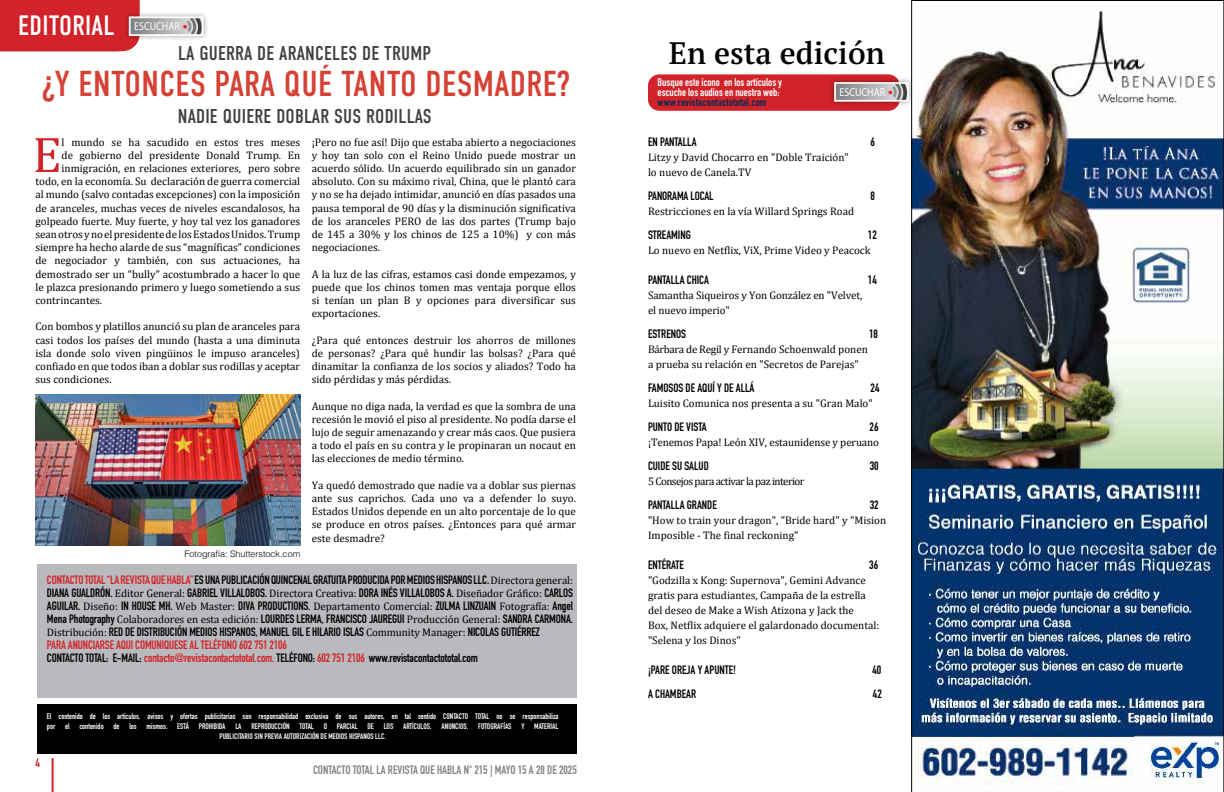
<style>
.page{position:relative;width:1224px;height:792px;background:#fff}
.page>*{position:absolute;margin:0;border:0;box-sizing:border-box;transform-origin:0 0}
.t1{font:50.6px "Cambria";color:#d2232a}
.t2{font:36px "DIN Condensed";letter-spacing:.01em;color:#d54134}
.t3{font:600 31px "PT Serif Pro";color:#000}
.t4{font:28px "DIN Condensed";letter-spacing:.01em;color:#fff}
.t5{font:20px "DIN Condensed";letter-spacing:.01em;color:#414042}
.t6{font:700 12px/13px "DIN Condensed";letter-spacing:-.01em;color:#000}
.t7{font:700 12px "DIN Condensed";color:#808285}
.t8{font:700 12px "DIN Condensed";color:#d2232a}
.t9{font:11.4px "Myriad Pro";color:#fff;scale:.86 1}
.t10{font:11px/13.2px "Cambria";color:#000;text-align:justify}
.t11{font:700 11px/10px "DIN Condensed";color:#fff}
.t12{font:11px "Cambria";letter-spacing:-.05em;color:#000}
.t13{font:700 11px "DIN Condensed";letter-spacing:.02em;color:#002a50}
.t14{font:300 9px "Helvetica";color:#000}
.t15{font:700 8px/9.6px "DIN Condensed";color:#fff;text-align:center}
.s1{color:#d2232a}
.s2{font-family:"Cambria";font-weight:400;font-size:11px}
</style>
<div class="page">
<hr style="left:52px;top:758px;width:2px;height:34px;background:#d2232a">
<div style="left:648px;top:74px;width:252px;height:37px;background:#d2232a;border-radius:11px"></div>
<div style="left:37px;top:704px;width:540px;height:50px;background:#000"></div>
<div style="left:37px;top:564px;width:540px;height:133px;background:#b8babd"></div>
<div style="left:123px;top:11px;width:86px;height:31px;background:#000;opacity:.39"></div>
<svg style="left:0;top:0;width:202px;height:51px"></svg>
<div style="left:129px;top:16px;width:75px;height:20px;border:2px solid #fff"></div>
<div style="left:829px;top:77px;width:85px;height:30px;background:#000;opacity:.39"></div>
<svg style="left:837px;top:85px;width:69px;height:14px"></svg>
<div style="left:834px;top:82px;width:75px;height:20px;border:2px solid #fff"></div>
<img style="left:912px;top:0;width:312px;height:792px">
<img style="left:35px;top:394px;width:265px;height:152px">
<h3 class="t4" style="left:18px;top:10px;width:98px">EDITORIAL</h3>
<p class="t9" style="left:134px;top:20px;width:54px">ESCUCHAR</p>
<h3 class="t5" style="left:178px;top:42px;width:254px">LA GUERRA DE ARANCELES DE TRUMP</h3>
<h2 class="t2" style="left:42px;top:63px;width:529px">¿Y ENTONCES PARA QUÉ TANTO DESMADRE?</h2>
<h3 class="t5" style="left:178px;top:105px;width:255px">NADIE QUIERE DOBLAR SUS RODILLAS</h3>
<h1 class="t1" style="left:32px;top:124px;width:31px">E</h1>
<p class="t10" style="left:62px;top:135px;width:240px">l mundo se ha sacudido en estos tres meses</p>
<p class="t10" style="left:62px;top:148px;width:240px">de gobierno del presidente Donald Trump. En</p>
<p class="t10" style="left:62px;top:162px;width:240px">inmigración, en relaciones exteriores, pero sobre</p>
<p class="t10" style="left:35px;top:175px;width:266px">todo, en la economía. Su declaración de guerra comercial</p>
<p class="t10" style="left:35px;top:188px;width:266px">al mundo (salvo contadas excepciones) con la imposición</p>
<p class="t10" style="left:35px;top:201px;width:266px">de aranceles, muchas veces de niveles escandalosos, ha</p>
<p class="t10" style="left:35px;top:214px;width:266px">golpeado fuerte. Muy fuerte, y hoy tal vez los ganadores</p>
<p class="t10" style="left:35px;top:228px;width:266px">sean otros y no el presidente de los Estados Unidos. Trump</p>
<p class="t10" style="left:35px;top:241px;width:266px">siempre ha hecho alarde de sus “magníficas” condiciones</p>
<p class="t10" style="left:35px;top:254px;width:266px">de negociador y también, con sus actuaciones, ha</p>
<p class="t10" style="left:35px;top:267px;width:266px">demostrado ser un “bully” acostumbrado a hacer lo que</p>
<p class="t10" style="left:35px;top:280px;width:266px">le plazca presionando primero y luego sometiendo a sus</p>
<p class="t10" style="left:35px;top:294px;width:68px">contrincantes.</p>
<p class="t10" style="left:35px;top:320px;width:266px">Con bombos y platillos anunció su plan de aranceles para casi todos los países del mundo (hasta a una diminuta isla donde solo viven pingüinos le impuso aranceles) confiado en que todos iban a doblar sus rodillas y aceptar sus condiciones.</p>
<p class="t14" style="left:185px;top:546px;width:117px">Fotografía: Shutterstock.com</p>
<p class="t10" style="left:312px;top:135px;width:266px">¡Pero no fue así! Dijo que estaba abierto a negociaciones y hoy tan solo con el Reino Unido puede mostrar un acuerdo sólido. Un acuerdo equilibrado sin un ganador absoluto. Con su máximo rival, China, que le plantó cara y no se ha dejado intimidar, anunció en días pasados una pausa temporal de 90 días y la disminución significativa de los aranceles PERO de las dos partes (Trump bajo de 145 a 30% y los chinos de 125 a 10%) y con más negociaciones.</p>
<p class="t10" style="left:312px;top:267px;width:266px">A la luz de las cifras, estamos casi donde empezamos, y puede que los chinos tomen mas ventaja porque ellos si tenían un plan B y opciones para diversificar sus exportaciones.</p>
<p class="t10" style="left:312px;top:333px;width:266px">¿Para qué entonces destruir los ahorros de millones de personas? ¿Para qué hundir las bolsas? ¿Para qué dinamitar la confianza de los socios y aliados? Todo ha sido pérdidas y más pérdidas.</p>
<p class="t10" style="left:312px;top:399px;width:266px">Aunque no diga nada, la verdad es que la sombra de una recesión le movió el piso al presidente. No podía darse el lujo de seguir amenazando y crear más caos. Que pusiera a todo el país en su contra y le propinaran un nocaut en las elecciones de medio término.</p>
<p class="t10" style="left:312px;top:478px;width:266px">Ya quedó demostrado que nadie va a doblar sus piernas ante sus caprichos. Cada uno va a defender lo suyo.<br>Estados Unidos depende en un alto porcentaje de lo que se produce en otros países. ¿Entonces para qué armar este desmadre?</p>
<p class="t6" style="left:47px;top:573px;width:528px"><span class="s1">CONTACTO TOTAL “LA REVISTA QUE HABLA”</span> ES UNA PUBLICACIÓN QUINCENAL GRATUITA PRODUCIDA POR MEDIOS HISPANOS LLC. <span class="s2">Directora general:<br></span>DIANA GUALDRÓN. <span class="s2">Editor General:</span> GABRIEL VILLALOBOS. <span class="s2">Directora Creativa:</span> DORA INÉS VILLALOBOS A. <span class="s2">Diseñador Gráfico:</span> CARLOS AGUILAR. <span class="s2">Diseño:</span> IN HOUSE MH. <span class="s2">Web Master:</span> DIVA PRODUCTIONS. <span class="s2">Departamento Comercial:</span> ZULMA LINZUAIN <span class="s2">Fotografía:</span> Angel Mena Photography <span class="s2">Colaboradores en esta edición:</span> LOURDES LERMA, FRANCISCO JAUREGUI <span class="s2">Producción General:</span> SANDRA CARMONA.<br><span class="s2">Distribución:</span> RED DE DISTRIBUCIÓN MEDIOS HISPANOS, MANUEL GIL E HILARIO ISLAS <span class="s2">Community Manager:</span> NICOLAS GUTIÉRREZ<br><span class="s1">PARA ANUNCIARSE AQUI COMUNIQUESE AL TELÉFONO 602 751 2106<br></span>CONTACTO TOTAL: E-MAIL: <span class="s1">contacto@revistacontactototal.com.</span> TELÉFONO: <span class="s1">602 751 2106</span> www.revistacontactototal.com</p>
<p class="t15" style="left:47px;top:712px;width:513px">El contenido de los artículos, avisos y ofertas publicitarias son responsabilidad exclusiva de sus autores, en tal sentido CONTACTO TOTAL no se responsabiliza por el contenido de los mismos. ESTÁ PROHIBIDA LA REPRODUCCIÓN TOTAL O PARCIAL DE LOS ARTÍCULOS, ANUNCIOS, FOTOGRAFÍAS Y MATERIAL<br>PUBLICITARIO SIN PREVIA AUTORIZACIÓN DE MEDIOS HISPANOS LLC.</p>
<p class="t8" style="left:35px;top:754px;width:6px">4</p>
<p class="t7" style="left:313px;top:762px;width:265px">CONTACTO TOTAL LA REVISTA QUE HABLA N° 215 | MAYO 15 A 28 DE 2025</p>
<h3 class="t3" style="left:669px;top:32px;width:218px">En esta edición</h3>
<p class="t11" style="left:658px;top:77px;width:126px">Busque este ícono en los artículos y escuche los audios en nuestra web:</p>
<p class="t13" style="left:658px;top:95px;width:110px">www.revistacontactototal.com</p>
<p class="t9" style="left:840px;top:85px;width:54px">ESCUCHAR</p>
<p class="t6" style="left:648px;top:135px;width:50px">EN PANTALLA</p>
<p class="t6" style="left:870px;top:135px;width:6px">6</p>
<p class="t10" style="left:648px;top:149px;width:202px;line-height:15px">Litzy y David Chocarro en "Doble Traición" lo nuevo de Canela.TV</p>
<p class="t6" style="left:648px;top:189px;width:67px">PANORAMA LOCAL</p>
<p class="t6" style="left:870px;top:189px;width:6px">8</p>
<p class="t10" style="left:648px;top:204px;width:208px">Restricciones en la vía Willard Springs Road</p>
<p class="t6" style="left:648px;top:228px;width:44px">STREAMING</p>
<p class="t6" style="left:868px;top:228px;width:10px">12</p>
<p class="t10" style="left:648px;top:243px;width:224px">Lo nuevo en Netflix, ViX, Prime Video y Peacock</p>
<p class="t6" style="left:648px;top:273px;width:63px">PANTALLA CHICA</p>
<p class="t6" style="left:868px;top:273px;width:10px">14</p>
<p class="t10" style="left:648px;top:287px;width:216px;line-height:15px">Samantha Siqueiros y Yon González en "Velvet, el nuevo imperio"</p>
<p class="t6" style="left:648px;top:327px;width:40px">ESTRENOS</p>
<p class="t6" style="left:869px;top:327px;width:10px">18</p>
<p class="t10" style="left:648px;top:341px;width:221px;line-height:15px">Bárbara de Regil y Fernando Schoenwald ponen a prueba su relación en "Secretos de Parejas"</p>
<p class="t6" style="left:648px;top:381px;width:108px">FAMOSOS DE AQUÍ Y DE ALLÁ</p>
<p class="t6" style="left:871px;top:381px;width:10px">24</p>
<p class="t10" style="left:648px;top:396px;width:226px">Luisito Comunica nos presenta a su "Gran Malo"</p>
<p class="t6" style="left:648px;top:420px;width:60px">PUNTO DE VISTA</p>
<p class="t6" style="left:870px;top:420px;width:10px">26</p>
<p class="t10" style="left:648px;top:435px;width:233px">¡Tenemos Papa! León XIV, estaunidense y peruano</p>
<p class="t6" style="left:648px;top:459px;width:62px">CUIDE SU SALUD</p>
<p class="t6" style="left:870px;top:459px;width:10px">30</p>
<p class="t12" style="left:648px;top:474px;width:158px">5 Consejos para activar la paz interior</p>
<p class="t6" style="left:648px;top:498px;width:70px">PANTALLA GRANDE</p>
<p class="t6" style="left:870px;top:498px;width:10px">32</p>
<p class="t10" style="left:648px;top:512px;width:240px;line-height:15px">"How to train your dragon", "Bride hard" y "Mision<br>Imposible - The final reckoning"</p>
<p class="t6" style="left:648px;top:558px;width:37px">ENTÉRATE</p>
<p class="t6" style="left:869px;top:558px;width:10px">36</p>
<p class="t10" style="left:648px;top:572px;width:233px;line-height:15px;text-align:left">"Godzilla x Kong: Supernova", Gemini Advance gratis para estudiantes, Campaña de la estrella del deseo de Make a Wish Atizona y Jack the<br>Box, Netflix adquiere el galardonado documental: "Selena y los Dinos"</p>
<p class="t6" style="left:648px;top:663px;width:90px">¡PARE OREJA Y APUNTE!</p>
<p class="t6" style="left:872px;top:663px;width:10px">40</p>
<p class="t6" style="left:648px;top:687px;width:50px">A CHAMBEAR</p>
<p class="t6" style="left:873px;top:687px;width:10px">42</p>
</div>
